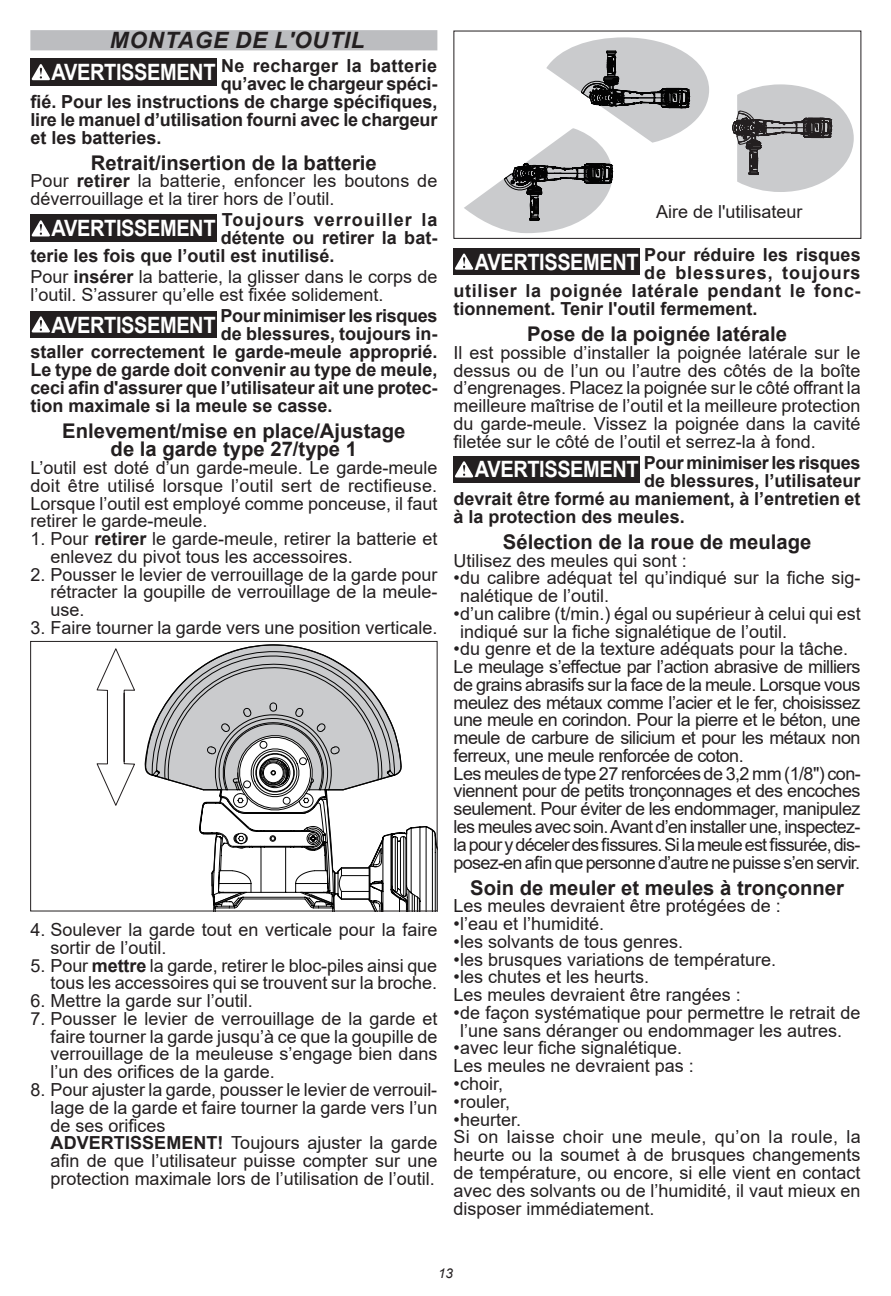
<style>
.page{position:relative;width:891px;height:1296px;background:#fff}
.page>*{position:absolute;margin:0;border:0;box-sizing:border-box;transform-origin:0 0}
.t1{font:700 22.5px "Arial";letter-spacing:-.02em;color:#fff;scale:.89 1}
.t2{font:italic 700 22.5px "Arial";letter-spacing:.035em;color:#231f20}
.t3{font:700 20.25px/18px "Arial";color:#231f20;text-align:center}
.t4{font:18px/17.8px "Arial";color:#231f20}
.t5{font:18px/17.8px "Arial";letter-spacing:-.03em;color:#231f20}
.t6{font:700 18px "Arial";color:#231f20}
.t7{font:700 18px "Arial";letter-spacing:-.02em;color:#231f20}
.t8{font:700 18px "Arial";letter-spacing:.035em;color:#231f20}
.t9{font:700 18px "Arial";letter-spacing:.02em;color:#231f20}
.t10{font:700 18px "Arial";letter-spacing:.055em;color:#231f20}
.t11{font:700 18px "Arial";letter-spacing:.05em;color:#231f20}
.t12{font:italic 13.5px "Arial";color:#231f20}
.s1{font-size:22.5px;color:#fff}
.s2{font-weight:700}
</style>
<div class="page">
<div style="left:30px;top:30px;width:407px;height:20px;background:#bcbdc0"></div>
<div style="left:30px;top:59px;width:187px;height:27px;background:#231f20"></div>
<svg style="left:32px;top:64px;width:18px;height:16px"></svg>
<div style="left:30px;top:215px;width:187px;height:27px;background:#231f20"></div>
<svg style="left:32px;top:220px;width:18px;height:16px"></svg>
<div style="left:30px;top:311px;width:187px;height:27px;background:#231f20"></div>
<svg style="left:32px;top:316px;width:18px;height:17px"></svg>
<svg style="left:145px;top:644px;width:290px;height:265px"></svg>
<div style="left:30px;top:641px;width:407px;height:270px;border:1px solid #231f20"></div>
<svg style="left:96px;top:648px;width:39px;height:158px"></svg>
<svg style="left:464px;top:37px;width:245px;height:196px"></svg>
<svg style="left:732px;top:84px;width:122px;height:108px"></svg>
<div style="left:454px;top:31px;width:407px;height:208px;border:1px solid #231f20"></div>
<div style="left:454px;top:248px;width:186px;height:27px;background:#231f20"></div>
<svg style="left:455px;top:254px;width:18px;height:16px"></svg>
<div style="left:454px;top:456px;width:186px;height:27px;background:#231f20"></div>
<svg style="left:455px;top:461px;width:18px;height:16px"></svg>
<p class="t2" style="left:110px;top:25px;width:256px">MONTAGE DE L'OUTIL</p>
<p class="t9" style="left:52px;top:53px;width:387px"><span class="s1">AVERTISSEMENT</span> Ne recharger la batterie</p>
<p class="t6" style="left:221px;top:71px;width:218px">qu’avec le chargeur spéci-</p>
<p class="t6" style="left:30px;top:89px;width:409px">fié. Pour les instructions de charge spécifiques,</p>
<p class="t6" style="left:30px;top:107px;width:409px">lire le manuel d’utilisation fourni avec le chargeur</p>
<p class="t6" style="left:30px;top:125px;width:133px">et les batteries.</p>
<p class="t3" style="left:91px;top:154px;width:287px">Retrait/insertion de la batterie</p>
<p class="t4" style="left:30px;top:172px;width:409px">Pour <span class="s2">retirer</span> la batterie, enfoncer les boutons de déverrouillage et la tirer hors de l’outil.</p>
<p class="t1" style="left:52px;top:214px;width:186px">AVERTISSEMENT</p>
<p class="t10" style="left:222px;top:207px;width:217px">Toujours verrouiller la</p>
<p class="t6" style="left:221px;top:225px;width:218px">détente ou retirer la bat-</p>
<p class="t6" style="left:30px;top:243px;width:306px">terie les fois que l’outil est inutilisé.</p>
<p class="t4" style="left:30px;top:268px;width:408px">Pour <span class="s2">insérer</span> la batterie, la glisser dans le corps de l’outil. S’assurer qu’elle est fixée solidement.</p>
<p class="t1" style="left:52px;top:310px;width:186px">AVERTISSEMENT</p>
<p class="t7" style="left:221px;top:303px;width:218px">Pour minimiser les risques</p>
<p class="t6" style="left:221px;top:321px;width:218px">de blessures, toujours in-</p>
<p class="t6" style="left:30px;top:339px;width:409px">staller correctement le garde-meule approprié.</p>
<p class="t6" style="left:30px;top:357px;width:409px">Le type de garde doit convenir au type de meule,</p>
<p class="t6" style="left:30px;top:375px;width:409px">ceci afin d'assurer que l’utilisateur ait une protec-</p>
<p class="t6" style="left:30px;top:393px;width:304px">tion maximale si la meule se casse.</p>
<p class="t3" style="left:62px;top:422px;width:345px">Enlevement/mise en place/Ajustage de la garde type 27/type 1</p>
<p class="t4" style="left:30px;top:459px;width:408px;text-align:justify">L’outil est doté d’un garde-meule. Le garde-meule doit être utilisé lorsque l’outil sert de rectifieuse.<br>Lorsque l’outil est employé comme ponceuse, il faut retirer le garde-meule.</p>
<p class="t4" style="left:51px;top:530px;width:388px;text-indent:-20px">1. Pour <span class="s2">retirer</span> le garde-meule, retirer la batterie et enlevez du pivot tous les accessoires.</p>
<p class="t4" style="left:51px;top:565px;width:388px;text-align:justify;text-indent:-20px">2. Pousser le levier de verrouillage de la garde pour rétracter la goupille de verrouillage de la meule&shy;use.</p>
<p class="t4" style="left:30px;top:619px;width:409px">3. Faire tourner la garde vers une position verticale.</p>
<p class="t4" style="left:51px;top:921px;width:388px;text-indent:-20px">4. Soulever la garde tout en verticale pour la faire sortir de l’outil.</p>
<p class="t4" style="left:30px;top:956px;width:408px;text-align:right">5. Pour <span class="s2">mettre</span> la garde, retirer le bloc-piles ainsi que tous les accessoires qui se trouvent sur la broche.</p>
<p class="t4" style="left:30px;top:992px;width:224px">6. Mettre la garde sur l’outil.</p>
<p class="t4" style="left:51px;top:1010px;width:388px;text-align:justify;text-indent:-20px">7. Pousser le levier de verrouillage de la garde et faire tourner la garde jusqu’à ce que la goupille de verrouillage de la meuleuse s’engage bien dans l’un des orifices de la garde.</p>
<p class="t4" style="left:51px;top:1081px;width:388px;text-indent:-20px">8. Pour ajuster la garde, pousser le levier de verrouil&shy;lage de la garde et faire tourner la garde vers l’un de ses orifices<br><span class="s2">ADVERTISSEMENT!</span> Toujours ajuster la garde afin de que l’utilisateur puisse compter sur une protection maximale lors de l’utilisation de l’outil.</p>
<p class="t4" style="left:656px;top:203px;width:148px">Aire de l'utilisateur</p>
<p class="t6" style="left:475px;top:242px;width:387px"><span class="s1">AVERTISSEMENT</span> Pour réduire les risques</p>
<p class="t11" style="left:644px;top:260px;width:218px">de blessures, toujours</p>
<p class="t8" style="left:454px;top:278px;width:409px">utiliser la poignée latérale pendant le fonc-</p>
<p class="t6" style="left:454px;top:296px;width:305px">tionnement. Tenir l'outil fermement.</p>
<p class="t3" style="left:527px;top:325px;width:261px">Pose de la poignée latérale</p>
<p class="t4" style="left:454px;top:343px;width:409px;text-align:justify">Il est possible d’installer la poignée latérale sur le dessus ou de l’un ou l’autre des côtés de la boîte d’engrenages. Placez la poignée sur le côté offrant la meilleure maîtrise de l’outil et la meilleure protection du garde-meule. Vissez la poignée dans la cavité filetée sur le côté de l’outil et serrez-la à fond.</p>
<p class="t7" style="left:475px;top:450px;width:387px"><span class="s1">AVERTISSEMENT</span> Pour minimiser les risques</p>
<p class="t6" style="left:644px;top:468px;width:218px">de blessures, l’utilisateur</p>
<p class="t6" style="left:454px;top:486px;width:409px">devrait être formé au maniement, à l’entretien et</p>
<p class="t6" style="left:454px;top:504px;width:233px">à la protection des meules.</p>
<p class="t3" style="left:503px;top:533px;width:310px">Sélection de la roue de meulage</p>
<p class="t4" style="left:454px;top:551px;width:235px">Utilisez des meules qui sont :</p>
<p class="t4" style="left:460px;top:569px;width:402px;text-indent:-6px">•du calibre adéquat tel qu’indiqué sur la fiche sig&shy;nalétique de l’outil.</p>
<p class="t4" style="left:460px;top:605px;width:402px;text-indent:-6px">•d’un calibre (t/min.) égal ou supérieur à celui qui est indiqué sur la fiche signalétique de l’outil.</p>
<p class="t5" style="left:454px;top:640px;width:409px">•du genre et de la texture adéquats pour la tâche.<br>Le meulage s’effectue par l’action abrasive de milliers de grains abrasifs sur la face de la meule. Lorsque vous meulez des métaux comme l’acier et le fer, choisissez une meule en corindon. Pour la pierre et le béton, une meule de carbure de silicium et pour les métaux non ferreux, une meule renforcée de coton.<br>Les meules de type 27 renforcées de 3,2 mm (1/8") con&shy;viennent pour de petits tronçonnages et des encoches seulement. Pour éviter de les endommager, manipulez les meules avec soin. Avant d’en installer une, inspectez&shy;la pour y déceler des fissures. Si la meule est fissurée, dis&shy;posez-en afin que personne d’autre ne puisse s’en servir.</p>
<p class="t3" style="left:470px;top:879px;width:375px">Soin de meuler et meules à tronçonner</p>
<p class="t4" style="left:454px;top:897px;width:329px">Les meules devraient être protégées de :</p>
<p class="t4" style="left:454px;top:915px;width:152px">•l’eau et l’humidité.</p>
<p class="t4" style="left:454px;top:933px;width:231px">•les solvants de tous genres.</p>
<p class="t4" style="left:454px;top:950px;width:324px">•les brusques variations de température.</p>
<p class="t4" style="left:454px;top:968px;width:289px">•les chutes et les heurts.<br>Les meules devraient être rangées :</p>
<p class="t4" style="left:460px;top:1004px;width:402px;text-indent:-6px">•de façon systématique pour permettre le retrait de l’une sans déranger ou endommager les autres.</p>
<p class="t4" style="left:454px;top:1039px;width:242px">•avec leur fiche signalétique.<br>Les meules ne devraient pas :</p>
<p class="t4" style="left:454px;top:1075px;width:51px">•choir,</p>
<p class="t4" style="left:454px;top:1092px;width:58px">•rouler,</p>
<p class="t4" style="left:454px;top:1110px;width:409px">•heurter.<br>Si on laisse choir une meule, qu’on la roule, la heurte ou la soumet à de brusques changements de température, ou encore, si elle vient en contact avec des solvants ou de l’humidité, il vaut mieux en disposer immédiatement.</p>
<p class="t12" style="left:438px;top:1265px;width:17px">13</p>
</div>
